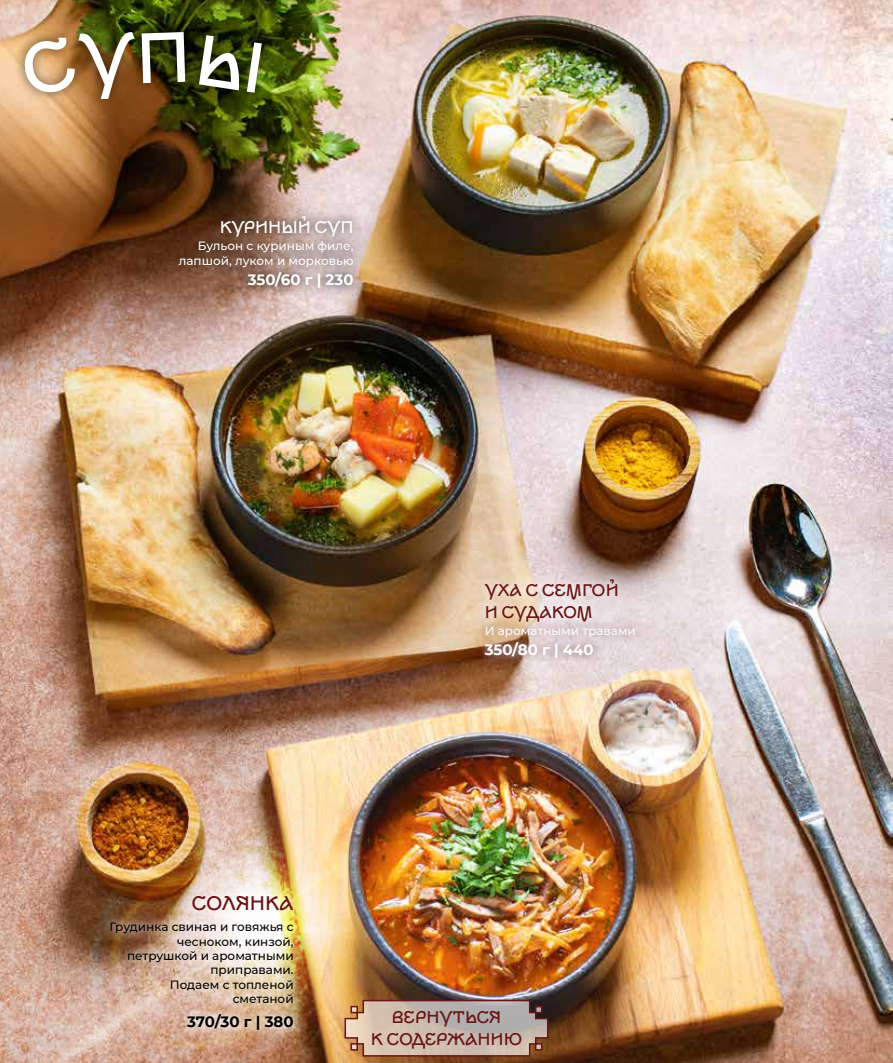
<style>
.page{position:relative;width:893px;height:1063px;background:#fff}
.page>*{position:absolute;margin:0;border:0;box-sizing:border-box;transform-origin:0 0}
.t1{font:21px "Kyiv Region";letter-spacing:-.02em;color:#6b1415}
.t2{font:18px/21.6px "Kyiv Region";color:#6a1415;text-align:center}
.t3{font:18px/21.6px "Kyiv Region";letter-spacing:-.02em;color:#6b1415}
.t4{font:18px "Kyiv Region";color:#fff}
.t5{font:700 15px "Montserrat";color:#fff}
.t6{font:700 15px "Montserrat";color:#000}
.t7{font:500 12px/14.4px "Montserrat";color:#000;text-align:right}
.t8{font:500 12px/14.4px "Montserrat";color:#fff;text-align:right}
</style>
<div class="page">
<img style="left:0;top:0;width:893px;height:1063px">
<img style="left:0;top:561px;width:636px;height:502px">
<svg style="left:179px;top:882px;width:127px;height:26px"></svg>
<svg style="left:185px;top:888px;width:115px;height:20px"></svg>
<svg style="left:478px;top:572px;width:147px;height:40px;background:#e6d7cd"></svg>
<svg style="left:210px;top:206px;width:154px;height:24px;background:#9a8075"></svg>
<div style="left:471px;top:612px;width:179px;height:39px;background:#ad9499;opacity:.67"></div>
<svg style="left:169px;top:230px;width:195px;height:47px;background:#8b6d5f"></svg>
<div style="left:96px;top:908px;width:212px;height:110px;background:#fff;opacity:.67"></div>
<svg style="left:174px;top:1002px;width:133px;height:40px;background:#c49879"></svg>
<svg style="left:180px;top:1008px;width:120px;height:29px;background:#d9b89f"></svg>
<div style="left:477px;top:635px;width:124px;height:30px;background:#ad9499;opacity:.75"></div>
<svg style="left:478px;top:636px;width:122px;height:29px;background:#bda29a"></svg>
<svg style="left:237px;top:262px;width:127px;height:36px;background:#b29990"></svg>
<div style="left:13px;top:21px;width:260px;height:89px;background:#000;opacity:.61"></div>
<svg style="left:344px;top:999px;width:205px;height:58px;background:#baa497"></svg>
<img style="left:19px;top:31px;width:166px;height:69px">
<svg style="left:199px;top:34px;width:63px;height:59px;background:#293406"></svg>
<h2 class="t4" style="left:220px;top:216px;width:135px">КУРИНЫЙ СУП</h2>
<p class="t8" style="left:179px;top:238px;width:176px">Бульон с куриным филе, лапшой, луком и морковью</p>
<p class="t5" style="left:248px;top:269px;width:107px">350/60 г | 230</p>
<h2 class="t3" style="left:485px;top:580px;width:136px">УХА С СЕМГОЙ<br>И СУДАКОМ</h2>
<p class="t8" style="left:485px;top:623px;width:153px">И ароматными травами</p>
<p class="t5" style="left:485px;top:639px;width:111px">350/80 г | 440</p>
<h1 class="t1" style="left:192px;top:890px;width:104px">СОЛЯНКА</h1>
<p class="t7" style="left:110px;top:919px;width:186px">Грудинка свиная и говяжья с чесноком, кинзой, петрушкой и ароматными приправами.<br>Подаем с топленой сметаной</p>
<p class="t6" style="left:187px;top:1011px;width:108px">370/30 г | 380</p>
<h2 class="t2" style="left:371px;top:1008px;width:153px">ВЕРНУТЬСЯ<br>К СОДЕРЖАНИЮ</h2>
</div>
